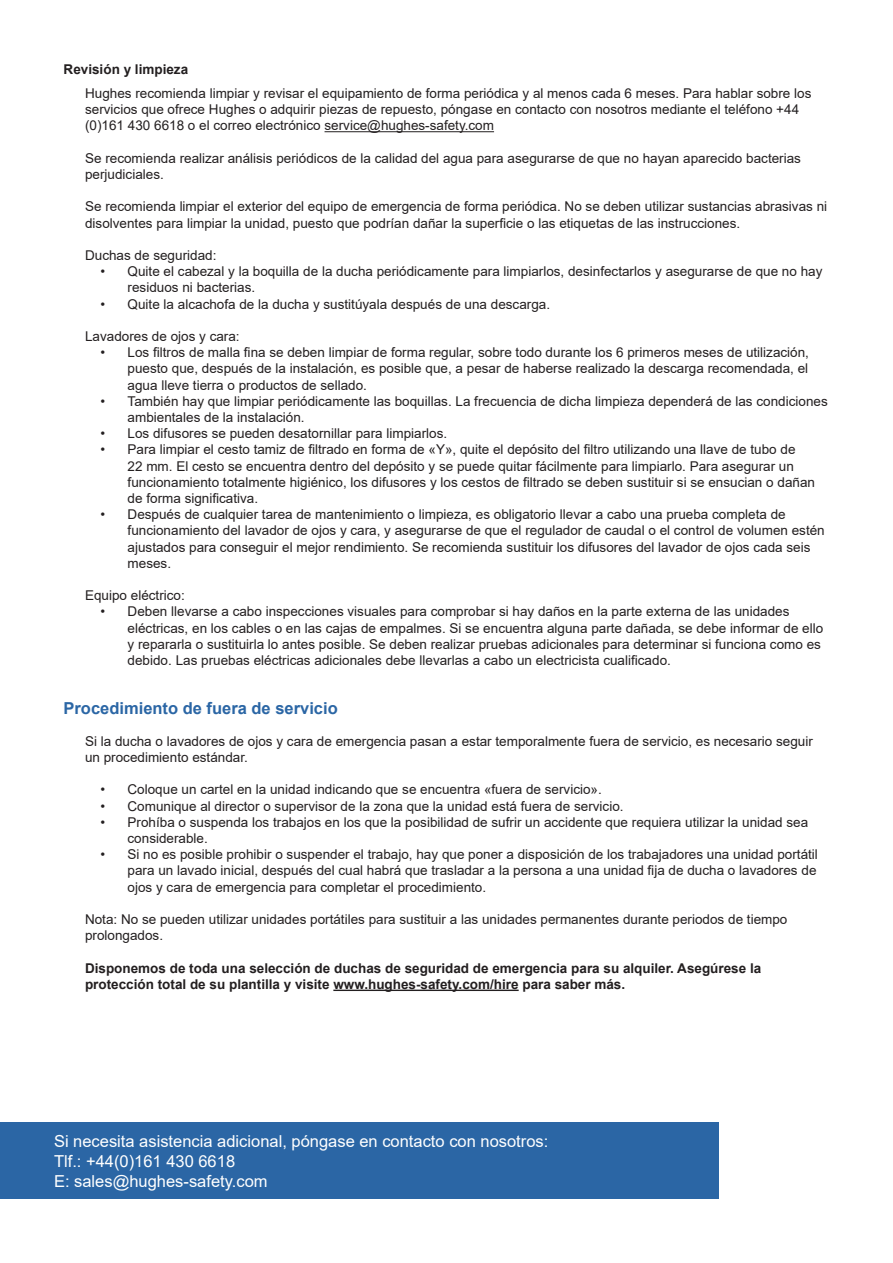
<style>
.page{position:relative;width:893px;height:1263px;background:#fff}
.page>*{position:absolute;margin:0;border:0;box-sizing:border-box;transform-origin:0 0}
.t1{font:16.5px "Arial";color:#fff}
.t2{font:700 16.5px "Arial";color:#2b66a5}
.t3{font:13.5px/16.2px "Arial";color:#231f20}
.t4{font:700 13.5px/16.2px "Arial";color:#231f20}
</style>
<div class="page">
<hr style="left:333px;top:989px;width:186px;height:2px;background:#231f20">
<div style="left:0;top:1123px;width:719px;height:76px;background:#2b66a5"></div>
<hr style="left:325px;top:131px;width:169px;height:1px;background:#231f20">
<p class="t4" style="left:64px;top:61px;width:126px">Revisión y limpieza</p>
<p class="t3" style="left:85px;top:85px;width:728px">Hughes recomienda limpiar y revisar el equipamiento de forma periódica y al menos cada 6 meses. Para hablar sobre los servicios que ofrece Hughes o adquirir piezas de repuesto, póngase en contacto con nosotros mediante el teléfono +44 (0)161 430 6618 o el correo electrónico service@hughes-safety.com</p>
<p class="t3" style="left:85px;top:150px;width:717px">Se recomienda realizar análisis periódicos de la calidad del agua para asegurarse de que no hayan aparecido bacterias perjudiciales.</p>
<p class="t3" style="left:85px;top:198px;width:744px">Se recomienda limpiar el exterior del equipo de emergencia de forma periódica. No se deben utilizar sustancias abrasivas ni disolventes para limpiar la unidad, puesto que podrían dañar la superficie o las etiquetas de las instrucciones.</p>
<p class="t3" style="left:85px;top:247px;width:133px">Duchas de seguridad:</p>
<p class="t3" style="left:128px;top:263px;width:696px;text-indent:-27px">• Quite el cabezal y la boquilla de la ducha periódicamente para limpiarlos, desinfectarlos y asegurarse de que no hay residuos ni bacterias.</p>
<p class="t3" style="left:101px;top:296px;width:451px">• Quite la alcachofa de la ducha y sustitúyala después de una descarga.</p>
<p class="t3" style="left:85px;top:328px;width:156px">Lavadores de ojos y cara:</p>
<p class="t3" style="left:128px;top:344px;width:683px;text-align:justify;text-indent:-27px">• Los filtros de malla fina se deben limpiar de forma regular, sobre todo durante los 6 primeros meses de utilización, puesto que, después de la instalación, es posible que, a pesar de haberse realizado la descarga recomendada, el agua lleve tierra o productos de sellado.</p>
<p class="t3" style="left:128px;top:393px;width:702px;text-indent:-27px">• También hay que limpiar periódicamente las boquillas. La frecuencia de dicha limpieza dependerá de las condiciones ambientales de la instalación.</p>
<p class="t3" style="left:101px;top:425px;width:348px">• Los difusores se pueden desatornillar para limpiarlos.</p>
<p class="t3" style="left:128px;top:441px;width:689px;text-indent:-27px">• Para limpiar el cesto tamiz de filtrado en forma de «Y», quite el depósito del filtro utilizando una llave de tubo de<br>22 mm. El cesto se encuentra dentro del depósito y se puede quitar fácilmente para limpiarlo. Para asegurar un funcionamiento totalmente higiénico, los difusores y los cestos de filtrado se deben sustituir si se ensucian o dañan de forma significativa.</p>
<p class="t3" style="left:128px;top:506px;width:699px;text-indent:-27px">• Después de cualquier tarea de mantenimiento o limpieza, es obligatorio llevar a cabo una prueba completa de funcionamiento del lavador de ojos y cara, y asegurarse de que el regulador de caudal o el control de volumen estén ajustados para conseguir el mejor rendimiento. Se recomienda sustituir los difusores del lavador de ojos cada seis meses.</p>
<p class="t3" style="left:85px;top:587px;width:101px">Equipo eléctrico:</p>
<p class="t3" style="left:128px;top:603px;width:697px;text-indent:-27px">• Deben llevarse a cabo inspecciones visuales para comprobar si hay daños en la parte externa de las unidades eléctricas, en los cables o en las cajas de empalmes. Si se encuentra alguna parte dañada, se debe informar de ello y repararla o sustituirla lo antes posible. Se deben realizar pruebas adicionales para determinar si funciona como es debido. Las pruebas eléctricas adicionales debe llevarlas a cabo un electricista cualificado.</p>
<p class="t2" style="left:64px;top:697px;width:276px">Procedimiento de fuera de servicio</p>
<p class="t3" style="left:85px;top:733px;width:729px">Si la ducha o lavadores de ojos y cara de emergencia pasan a estar temporalmente fuera de servicio, es necesario seguir un procedimiento estándar.</p>
<p class="t3" style="left:101px;top:781px;width:503px">• Coloque un cartel en la unidad indicando que se encuentra «fuera de servicio».</p>
<p class="t3" style="left:101px;top:798px;width:524px">• Comunique al director o supervisor de la zona que la unidad está fuera de servicio.</p>
<p class="t3" style="left:128px;top:814px;width:682px;text-indent:-27px">• Prohíba o suspenda los trabajos en los que la posibilidad de sufrir un accidente que requiera utilizar la unidad sea considerable.</p>
<p class="t3" style="left:128px;top:846px;width:692px;text-align:justify;text-indent:-27px">• Si no es posible prohibir o suspender el trabajo, hay que poner a disposición de los trabajadores una unidad portátil para un lavado inicial, después del cual habrá que trasladar a la persona a una unidad fija de ducha o lavadores de ojos y cara de emergencia para completar el procedimiento.</p>
<p class="t3" style="left:85px;top:911px;width:704px">Nota: No se pueden utilizar unidades portátiles para sustituir a las unidades permanentes durante periodos de tiempo prolongados.</p>
<p class="t4" style="left:85px;top:960px;width:678px">Disponemos de toda una selección de duchas de seguridad de emergencia para su alquiler. Asegúrese la protección total de su plantilla y visite www.hughes-safety.com/hire para saber más.</p>
<p class="t1" style="left:54px;top:1130px;width:496px">Si necesita asistencia adicional, póngase en contacto con nosotros:</p>
<p class="t1" style="left:54px;top:1150px;width:183px">Tlf.: +44(0)161 430 6618</p>
<p class="t1" style="left:54px;top:1169px;width:215px">E: sales@hughes-safety.com</p>
</div>
